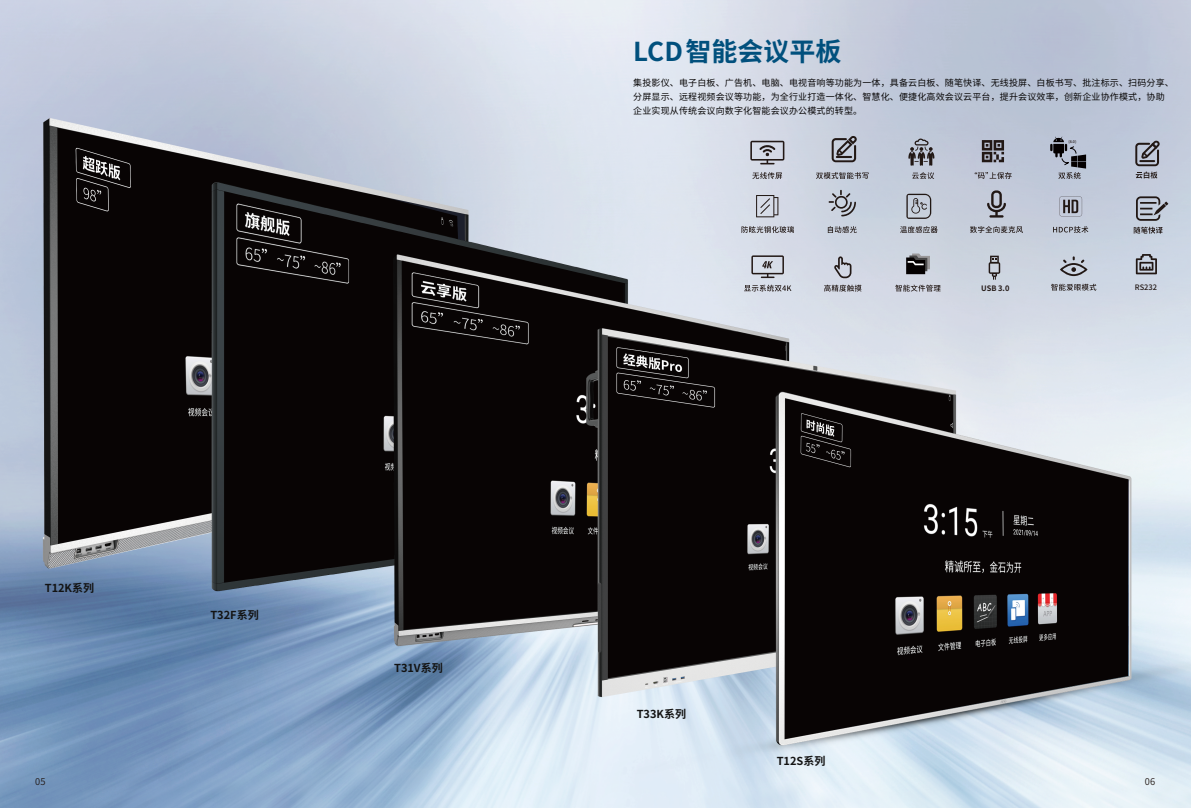
<style>
.page{position:relative;width:1191px;height:808px;background:#fff}
.page>*{position:absolute;margin:0;border:0;box-sizing:border-box;transform-origin:0 0}
.t1{font:700 26px "Source Han Sans CN";color:#01507d}
.t2{font:700 11px "Source Han Sans CN";color:#131313}
.t3{font:9.4px "Source Han Sans CN";color:#221815}
.t4{font:9px/14px "Source Han Sans CN";letter-spacing:.02em;color:#070505}
.t5{font:700 7.5px "Source Han Sans CN";color:#221815}
.t6{font:500 7.5px "Source Han Sans CN";color:#221815}
.t7{font:500 3.7px "Source Han Sans CN";color:#221815}
</style>
<div class="page">
<img style="left:0;top:0;width:1191px;height:808px">
<svg style="left:750px;top:141px;width:34px;height:23px"></svg>
<svg style="left:752px;top:172px;width:30px;height:7px"></svg>
<svg style="left:831px;top:136px;width:25px;height:26px"></svg>
<svg style="left:816px;top:172px;width:52px;height:7px"></svg>
<svg style="left:908px;top:138px;width:26px;height:28px"></svg>
<svg style="left:912px;top:172px;width:22px;height:7px"></svg>
<svg style="left:981px;top:140px;width:23px;height:22px"></svg>
<svg style="left:974px;top:172px;width:37px;height:7px"></svg>
<svg style="left:1050px;top:137px;width:36px;height:42px;background:#888d9a"></svg>
<svg style="left:751px;top:255px;width:33px;height:23px"></svg>
<svg style="left:744px;top:285px;width:47px;height:7px"></svg>
<svg style="left:834px;top:256px;width:17px;height:22px"></svg>
<svg style="left:824px;top:285px;width:37px;height:7px"></svg>
<svg style="left:906px;top:254px;width:24px;height:20px"></svg>
<svg style="left:895px;top:285px;width:45px;height:7px"></svg>
<svg style="left:741px;top:226px;width:53px;height:7px"></svg>
<svg style="left:828px;top:226px;width:28px;height:7px"></svg>
<svg style="left:900px;top:226px;width:37px;height:7px"></svg>
<svg style="left:970px;top:226px;width:53px;height:7px"></svg>
<svg style="left:1053px;top:226px;width:35px;height:7px"></svg>
<svg style="left:1051px;top:284px;width:45px;height:7px"></svg>
<svg style="left:756px;top:195px;width:22px;height:22px"></svg>
<svg style="left:828px;top:190px;width:28px;height:26px"></svg>
<svg style="left:906px;top:194px;width:25px;height:25px"></svg>
<svg style="left:987px;top:190px;width:19px;height:28px"></svg>
<svg style="left:988px;top:256px;width:12px;height:24px"></svg>
<svg style="left:1059px;top:196px;width:23px;height:20px"></svg>
<svg style="left:1135px;top:254px;width:22px;height:20px"></svg>
<svg style="left:1059px;top:256px;width:28px;height:20px"></svg>
<svg style="left:1135px;top:172px;width:22px;height:7px"></svg>
<svg style="left:1133px;top:227px;width:29px;height:7px"></svg>
<svg style="left:1135px;top:141px;width:24px;height:25px"></svg>
<svg style="left:1136px;top:196px;width:32px;height:25px"></svg>
<h1 class="t1" style="left:633px;top:37px;width:210px">LCD智能会议平板</h1>
<p class="t4" style="left:633px;top:75px;width:542px">集投影仪、电子白板、广告机、电脑、电视音响等功能为一体，具备云白板、随笔快译、无线投屏、白板书写、批注标示、扫码分享、分屏显示、远程视频会议等功能，为全行业打造一体化、智慧化、便捷化高效会议云平台，提升会议效率，创新企业协作模式，协助企业实现从传统会议向数字化智能会议办公模式的转型。</p>
<p class="t7" style="left:1068px;top:140px;width:9px">(8.0)</p>
<p class="t2" style="left:45px;top:581px;width:51px">T12K系列</p>
<p class="t2" style="left:210px;top:608px;width:50px">T32F系列</p>
<p class="t2" style="left:394px;top:661px;width:50px">T31V系列</p>
<p class="t5" style="left:981px;top:284px;width:30px">USB 3.0</p>
<p class="t6" style="left:1134px;top:283px;width:24px">RS232</p>
<p class="t2" style="left:636px;top:708px;width:51px">T33K系列</p>
<p class="t2" style="left:776px;top:755px;width:50px">T12S系列</p>
<p class="t3" style="left:35px;top:776px;width:12px">05</p>
<p class="t3" style="left:1144px;top:776px;width:12px">06</p>
</div>
